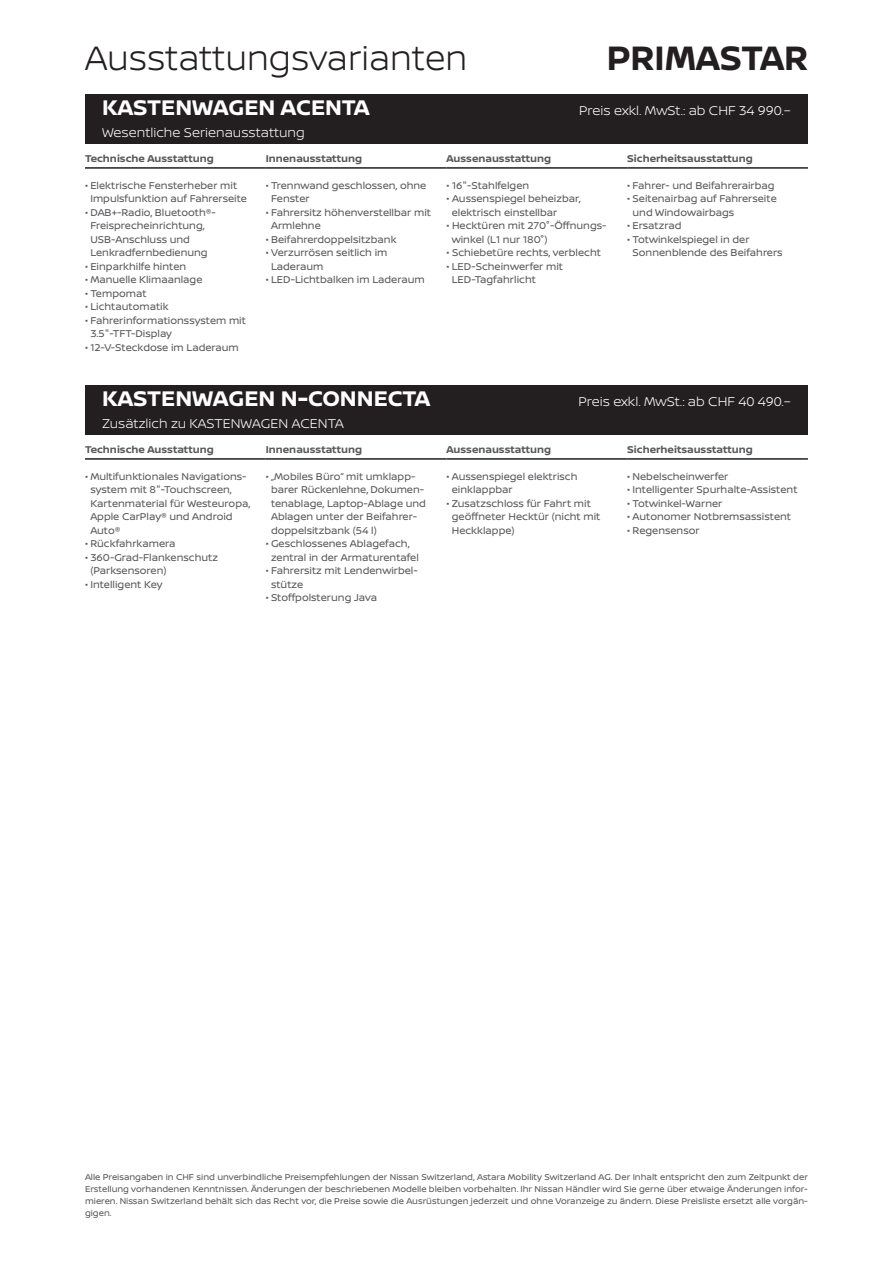
<style>
.page{position:relative;width:893px;height:1263px;background:#fff}
.page>*{position:absolute;margin:0;border:0;box-sizing:border-box;transform-origin:0 0}
.t1{font:300 36px "Nissan Brand";color:#231f20;scale:.96 1}
.t2{font:700 36px "Nissan Brand";color:#231f20;scale:.96 1}
.t3{font:700 22.5px "Nissan Brand";color:#fff}
.t4{font:300 13.5px "Nissan Brand";color:#fff}
.t5{font:10.5px/13.5px "Nissan Brand";color:#57585a}
.t6{font:700 10.5px "Nissan Brand";color:#57585a}
.t7{font:9px/12px "Nissan Brand";color:#57585a;text-align:justify}
</style>
<div class="page">
<div style="left:85px;top:94px;width:723px;height:49px;background:#231f20"></div>
<hr style="left:85px;top:167px;width:181px;height:2px;background:#231f20">
<hr style="left:266px;top:167px;width:180px;height:2px;background:#231f20">
<hr style="left:446px;top:167px;width:181px;height:2px;background:#231f20">
<hr style="left:627px;top:167px;width:181px;height:2px;background:#231f20">
<div style="left:85px;top:385px;width:723px;height:49px;background:#231f20"></div>
<hr style="left:85px;top:458px;width:181px;height:2px;background:#231f20">
<hr style="left:266px;top:458px;width:180px;height:2px;background:#231f20">
<hr style="left:446px;top:458px;width:181px;height:2px;background:#231f20">
<hr style="left:627px;top:458px;width:181px;height:2px;background:#231f20">
<h1 class="t1" style="left:85px;top:32px;width:400px">Ausstattungsvarianten</h1>
<h1 class="t2" style="left:607px;top:32px;width:211px">PRIMASTAR</h1>
<h2 class="t3" style="left:102px;top:91px;width:269px">KASTENWAGEN ACENTA</h2>
<p class="t4" style="left:579px;top:100px;width:213px">Preis exkl. MwSt.: ab CHF 34 990.–</p>
<p class="t4" style="left:102px;top:123px;width:204px">Wesentliche Serienausstattung</p>
<p class="t6" style="left:85px;top:150px;width:130px">Technische Ausstattung</p>
<p class="t6" style="left:266px;top:150px;width:98px">Innenausstattung</p>
<p class="t6" style="left:446px;top:150px;width:106px">Aussenausstattung</p>
<p class="t6" style="left:627px;top:150px;width:127px">Sicherheitsausstattung</p>
<p class="t5" style="left:90px;top:178px;width:158px;text-indent:-5px">• Elektrische Fensterheber mit<br>Impulsfunktion auf Fahrerseite</p>
<p class="t5" style="left:90px;top:205px;width:127px;text-indent:-5px">• DAB+-Radio, Bluetooth®-<br>Freisprecheinrichtung,<br>USB-Anschluss und<br>Lenkradfernbedienung</p>
<p class="t5" style="left:85px;top:259px;width:103px">• Einparkhilfe hinten</p>
<p class="t5" style="left:85px;top:272px;width:119px">• Manuelle Klimaanlage</p>
<p class="t5" style="left:85px;top:286px;width:63px">• Tempomat</p>
<p class="t5" style="left:85px;top:299px;width:85px">• Lichtautomatik</p>
<p class="t5" style="left:90px;top:313px;width:157px;text-indent:-5px">• Fahrerinformationssystem mit<br>3.5"-TFT-Display</p>
<p class="t5" style="left:85px;top:340px;width:155px">• 12-V-Steckdose im Laderaum</p>
<p class="t5" style="left:446px;top:178px;width:84px">• 16"-Stahlfelgen</p>
<p class="t5" style="left:452px;top:191px;width:130px;text-indent:-5px">• Aussenspiegel beheizbar, elektrisch einstellbar</p>
<p class="t5" style="left:452px;top:218px;width:156px;text-indent:-5px">• Hecktüren mit 270°-Öffnungs&shy;winkel (L1 nur 180°)</p>
<p class="t5" style="left:446px;top:245px;width:156px">• Schiebetüre rechts, verblecht</p>
<p class="t5" style="left:452px;top:259px;width:113px;text-indent:-5px">• LED-Scheinwerfer mit<br>LED-Tagfahrlicht</p>
<p class="t5" style="left:627px;top:178px;width:149px">• Fahrer- und Beifahrerairbag</p>
<p class="t5" style="left:632px;top:191px;width:146px;text-indent:-5px">• Seitenairbag auf Fahrerseite und Windowairbags</p>
<p class="t5" style="left:627px;top:218px;width:56px">• Ersatzrad</p>
<p class="t5" style="left:632px;top:232px;width:152px;text-indent:-5px">• Totwinkelspiegel in der<br>Sonnenblende des Beifahrers</p>
<p class="t5" style="left:271px;top:178px;width:157px;text-indent:-5px">• Trennwand geschlossen, ohne<br>Fenster</p>
<p class="t5" style="left:271px;top:205px;width:161px;text-indent:-5px">• Fahrersitz höhenverstellbar mit<br>Armlehne</p>
<p class="t5" style="left:266px;top:232px;width:132px">• Beifahrerdoppelsitzbank</p>
<p class="t5" style="left:271px;top:245px;width:118px;text-indent:-5px">• Verzurrösen seitlich im<br>Laderaum</p>
<p class="t5" style="left:266px;top:272px;width:160px">• LED-Lichtbalken im Laderaum</p>
<h2 class="t3" style="left:102px;top:382px;width:330px">KASTENWAGEN N-CONNECTA</h2>
<p class="t4" style="left:579px;top:391px;width:214px">Preis exkl. MwSt.: ab CHF 40 490.–</p>
<p class="t4" style="left:102px;top:414px;width:243px">Zusätzlich zu KASTENWAGEN ACENTA</p>
<p class="t6" style="left:85px;top:441px;width:130px">Technische Ausstattung</p>
<p class="t6" style="left:266px;top:441px;width:98px">Innenausstattung</p>
<p class="t6" style="left:446px;top:441px;width:106px">Aussenausstattung</p>
<p class="t6" style="left:627px;top:441px;width:127px">Sicherheitsausstattung</p>
<p class="t5" style="left:90px;top:469px;width:162px;text-indent:-5px">• Multifunktionales Navigations&shy;system mit 8"-Touchscreen,<br>Kartenmaterial für Westeuropa,<br>Apple CarPlay® und Android<br>Auto®</p>
<p class="t5" style="left:85px;top:536px;width:92px">• Rückfahrkamera</p>
<p class="t5" style="left:90px;top:550px;width:129px;text-indent:-5px">• 360-Grad-Flankenschutz (Parksensoren)</p>
<p class="t5" style="left:85px;top:577px;width:79px">• Intelligent Key</p>
<p class="t5" style="left:627px;top:469px;width:103px">• Nebelscheinwerfer</p>
<p class="t5" style="left:627px;top:482px;width:172px">• Intelligenter Spurhalte-Assistent</p>
<p class="t5" style="left:627px;top:496px;width:97px">• Totwinkel-Warner</p>
<p class="t5" style="left:627px;top:509px;width:165px">• Autonomer Notbremsassistent</p>
<p class="t5" style="left:627px;top:523px;width:74px">• Regensensor</p>
<p class="t5" style="left:271px;top:469px;width:156px;text-indent:-5px">• „Mobiles Büro“ mit umklapp-- barer Rückenlehne, Dokumen&shy;tenablage, Laptop-Ablage und<br>Ablagen unter der Beifahrer&shy;doppelsitzbank (54 l)</p>
<p class="t5" style="left:271px;top:536px;width:149px;text-indent:-5px">• Geschlossenes Ablagefach, zentral in der Armaturentafel</p>
<p class="t5" style="left:271px;top:563px;width:148px;text-indent:-5px">• Fahrersitz mit Lendenwirbel&shy;stütze</p>
<p class="t5" style="left:266px;top:590px;width:113px">• Stoffpolsterung Java</p>
<p class="t5" style="left:452px;top:469px;width:127px;text-indent:-5px">• Aussenspiegel elektrisch einklappbar</p>
<p class="t5" style="left:452px;top:496px;width:150px;text-indent:-5px">• Zusatzschloss für Fahrt mit geöffneter Hecktür (nicht mit<br>Heckklappe)</p>
<p class="t7" style="left:85px;top:1171px;width:724px">Alle Preisangaben in CHF sind unverbindliche Preisempfehlungen der Nissan Switzerland, Astara Mobility Switzerland AG. Der Inhalt entspricht den zum Zeitpunkt der Erstellung vorhandenen Kenntnissen. Änderungen der beschriebenen Modelle bleiben vorbehalten. Ihr Nissan Händler wird Sie gerne über etwaige Änderungen infor&shy;mieren. Nissan Switzerland behält sich das Recht vor, die Preise sowie die Ausrüstungen jederzeit und ohne Voranzeige zu ändern. Diese Preisliste ersetzt alle vorgän&shy;gigen.</p>
</div>
